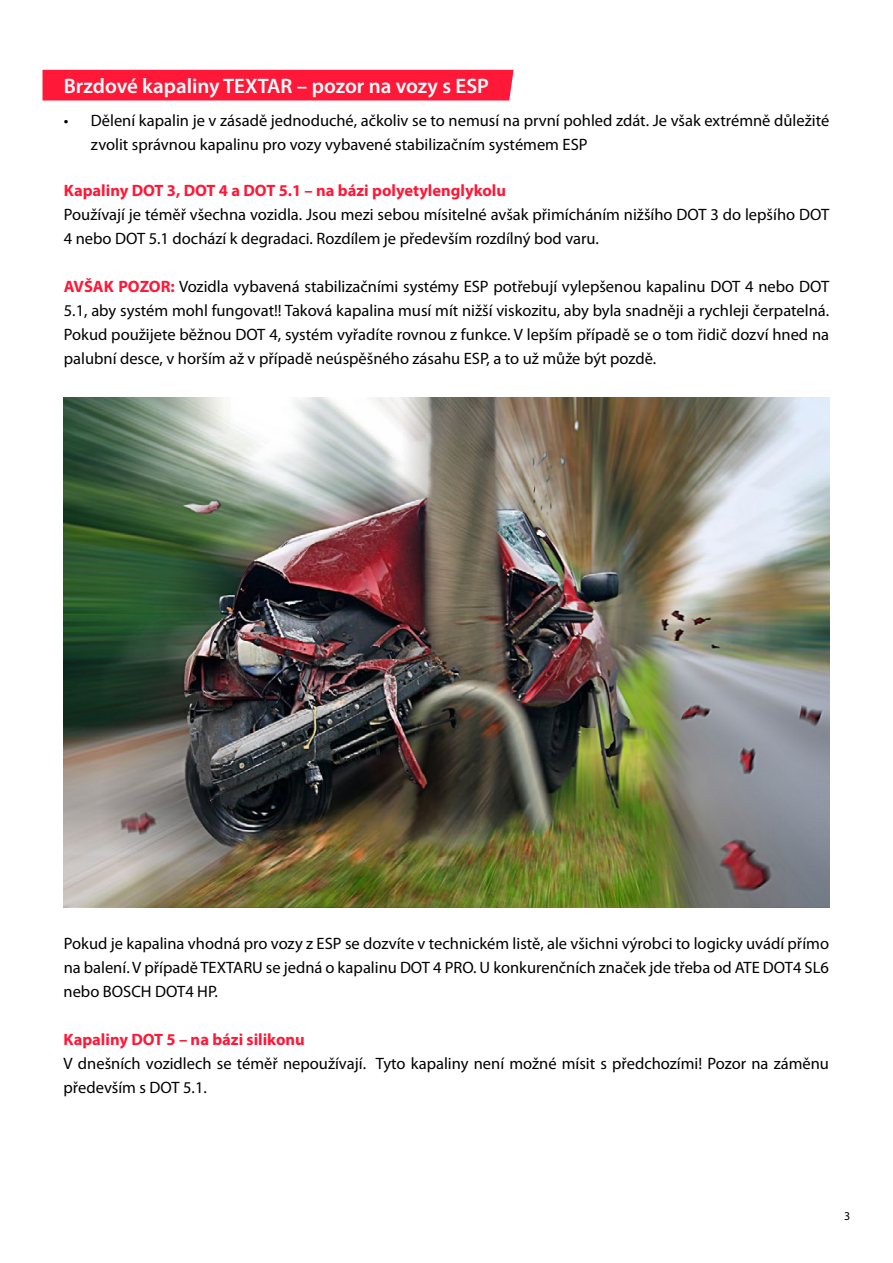
<style>
.page{position:relative;width:893px;height:1263px;background:#fff}
.page>*{position:absolute;margin:0;border:0;box-sizing:border-box;transform-origin:0 0}
.t1{font:600 21px "Myriad Pro";color:#fff}
.t2{font:16.5px/24px "Myriad Pro";color:#000}
.t3{font:700 16.5px "Myriad Pro";color:#ff1837}
.t4{font:12px "Myriad Pro";color:#000}
.s1{font-weight:700;color:#ff1837}
</style>
<div class="page">
<div style="left:43px;top:70px;width:471px;height:30px;background:#ff1837"></div>
<img style="left:64px;top:398px;width:765px;height:510px">
<p class="t1" style="left:64px;top:73px;width:427px">Brzdové kapaliny TEXTAR – pozor na vozy s ESP</p>
<p class="t2" style="left:91px;top:109px;width:740px;text-indent:-27px">• Dělení kapalin je v zásadě jednoduché, ačkoliv se to nemusí na první pohled zdát. Je však extrémně důležité zvolit správnou kapalinu pro vozy vybavené stabilizačním systémem ESP</p>
<p class="t3" style="left:64px;top:180px;width:444px">Kapaliny DOT 3, DOT 4 a DOT 5.1 – na bázi polyetylenglykolu</p>
<p class="t2" style="left:64px;top:202px;width:767px">Používají je téměř všechna vozidla. Jsou mezi sebou mísitelné avšak přimícháním nižšího DOT 3 do lepšího DOT<br>4 nebo DOT 5.1 dochází k degradaci. Rozdílem je především rozdílný bod varu.</p>
<p class="t2" style="left:64px;top:274px;width:767px;text-align:justify"><span class="s1">AVŠAK POZOR:</span> Vozidla vybavená stabilizačními systémy ESP potřebují vylepšenou kapalinu DOT 4 nebo DOT 5.1, aby systém mohl fungovat!! Taková kapalina musí mít nižší viskozitu, aby byla snadněji a rychleji čerpatelná.<br>Pokud použijete běžnou DOT 4, systém vyřadíte rovnou z funkce. V lepším případě se o tom řidič dozví hned na palubní desce, v horším až v případě neúspěšného zásahu ESP, a to už může být pozdě.</p>
<p class="t2" style="left:64px;top:931px;width:767px;text-align:justify">Pokud je kapalina vhodná pro vozy z ESP se dozvíte v technickém listě, ale všichni výrobci to logicky uvádí přímo na balení. V případě TEXTARU se jedná o kapalinu DOT 4 PRO. U konkurenčních značek jde třeba od ATE DOT4 SL6 nebo BOSCH DOT4 HP.</p>
<p class="t3" style="left:64px;top:1028px;width:243px">Kapaliny DOT 5 – na bázi silikonu</p>
<p class="t2" style="left:64px;top:1051px;width:767px">V dnešních vozidlech se téměř nepoužívají. Tyto kapaliny není možné mísit s předchozími! Pozor na záměnu především s DOT 5.1.</p>
<p class="t4" style="left:844px;top:1209px;width:8px">3</p>
</div>
